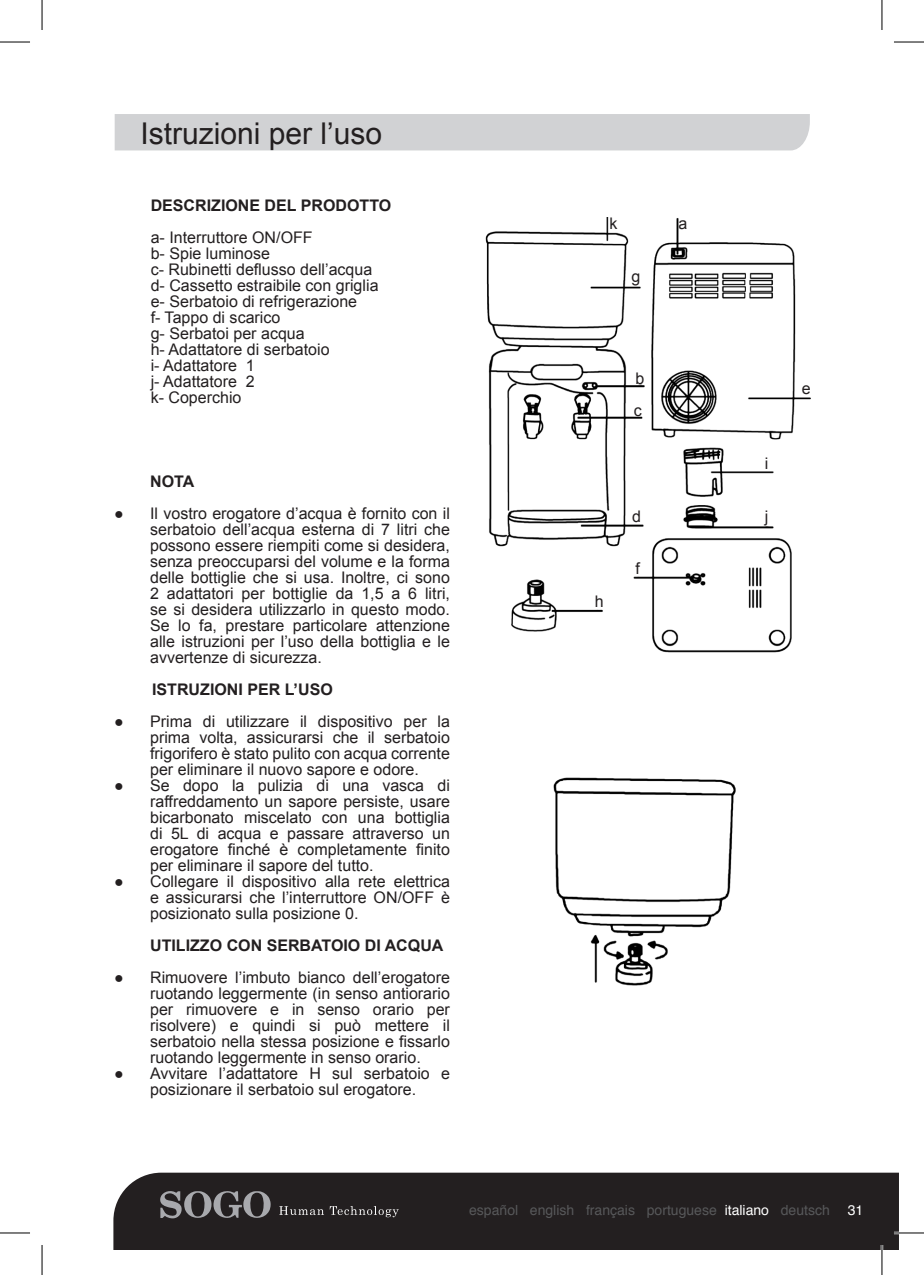
<style>
.page{position:relative;width:924px;height:1275px;background:#fff}
.page>*{position:absolute;margin:0;border:0;box-sizing:border-box;transform-origin:0 0}
.t1{font:30px "Arial";color:#231f20}
.t2{font:16px/16px "Arial";color:#231f20;text-align:justify}
.t3{font:700 16px "Arial";color:#231f20}
.t4{font:14px "Helvetica";color:#57585a}
.t5{font:14px "Helvetica";color:#fff}
.s1{color:#fff}
</style>
<div class="page">
<div style="left:113px;top:1172px;width:785px;height:78px;background:#231f20"></div>
<svg style="left:160px;top:1189px;width:111px;height:29px;background:#565456"></svg>
<svg style="left:279px;top:1206px;width:119px;height:11px"></svg>
<div style="left:115px;top:114px;width:694px;height:36px;background:#d1d2d4"></div>
<img style="left:553px;top:777px;width:183px;height:209px">
<img style="left:485px;top:218px;width:326px;height:435px">
<hr style="left:893px;top:1231px;width:30px;height:3px;background:#fff">
<hr style="left:880px;top:1245px;width:2px;height:30px;background:#fff">
<hr style="left:0;top:42px;width:30px;height:1px;background:#000">
<hr style="left:893px;top:42px;width:30px;height:1px;background:#000">
<hr style="left:0;top:1232px;width:30px;height:1px;background:#000">
<hr style="left:893px;top:1232px;width:30px;height:1px;background:#000">
<hr style="left:42px;top:0;width:1px;height:30px;background:#000">
<hr style="left:42px;top:1245px;width:1px;height:30px;background:#000">
<hr style="left:881px;top:0;width:1px;height:30px;background:#000">
<hr style="left:881px;top:1245px;width:1px;height:30px;background:#000">
<h1 class="t1" style="left:140px;top:114px;width:243px">Istruzioni per l’uso</h1>
<p class="t3" style="left:151px;top:195px;width:242px">DESCRIZIONE DEL PRODOTTO</p>
<p class="t2" style="left:151px;top:230px;width:229px;text-align:left">a- Interruttore ON/OFF<br>b- Spie luminose<br>c- Rubinetti deflusso dell’acqua d- Cassetto estraibile con griglia e- Serbatoio di refrigerazione<br>f- Tappo di scarico<br>g- Serbatoi per acqua<br>h- Adattatore di serbatoio<br>i- Adattatore 1<br>j- Adattatore 2<br>k- Coperchio</p>
<p class="t3" style="left:150px;top:471px;width:46px">NOTA</p>
<p class="t2" style="left:150px;top:506px;width:301px;text-indent:-36px">● Il vostro erogatore d’acqua è fornito con il serbatoio dell’acqua esterna di 7 litri che possono essere riempiti come si desidera, senza preoccuparsi del volume e la forma delle bottiglie che si usa. Inoltre, ci sono 2 adattatori per bottiglie da 1,5 a 6 litri, se si desidera utilizzarlo in questo modo.<br>Se lo fa, prestare particolare attenzione alle istruzioni per l’uso della bottiglia e le avvertenze di sicurezza.</p>
<p class="t3" style="left:152px;top:679px;width:182px">ISTRUZIONI PER L’USO</p>
<p class="t2" style="left:150px;top:714px;width:301px;text-indent:-36px">● Prima di utilizzare il dispositivo per la prima volta, assicurarsi che il serbatoio frigorifero è stato pulito con acqua corrente per eliminare il nuovo sapore e odore.</p>
<p class="t2" style="left:150px;top:778px;width:301px;text-indent:-36px">● Se dopo la pulizia di una vasca di raffreddamento un sapore persiste, usare bicarbonato miscelato con una bottiglia di 5L di acqua e passare attraverso un erogatore finché è completamente finito per eliminare il sapore del tutto.</p>
<p class="t2" style="left:150px;top:874px;width:301px;text-indent:-36px">● Collegare il dispositivo alla rete elettrica e assicurarsi che l’interruttore ON/OFF è posizionato sulla posizione 0.</p>
<p class="t3" style="left:150px;top:935px;width:295px">UTILIZZO CON SERBATOIO DI ACQUA</p>
<p class="t2" style="left:150px;top:970px;width:301px;text-indent:-36px">● Rimuovere l’imbuto bianco dell’erogatore ruotando leggermente (in senso antiorario per rimuovere e in senso orario per risolvere) e quindi si può mettere il serbatoio nella stessa posizione e fissarlo ruotando leggermente in senso orario.</p>
<p class="t2" style="left:114px;top:1066px;width:337px;text-align:center">● Avvitare l’adattatore H sul serbatoio e posizionare il serbatoio sul erogatore.</p>
<p class="t2" style="left:609px;top:216px;width:9px">k</p>
<p class="t2" style="left:678px;top:216px;width:10px">a</p>
<p class="t2" style="left:631px;top:268px;width:10px">g</p>
<p class="t2" style="left:633px;top:362px;width:12px;line-height:32px">b c</p>
<p class="t2" style="left:632px;top:508px;width:10px">d</p>
<p class="t2" style="left:594px;top:594px;width:10px">h</p>
<p class="t2" style="left:635px;top:561px;width:6px">f</p>
<p class="t2" style="left:764px;top:456px;width:5px">i</p>
<p class="t2" style="left:764px;top:508px;width:5px">j</p>
<p class="t2" style="left:801px;top:380px;width:10px">e</p>
<p class="t4" style="left:469px;top:1199px;width:362px">español english français portuguese <span class="s1">italiano</span> deutsch</p>
<p class="t5" style="left:847px;top:1199px;width:17px">31</p>
</div>
